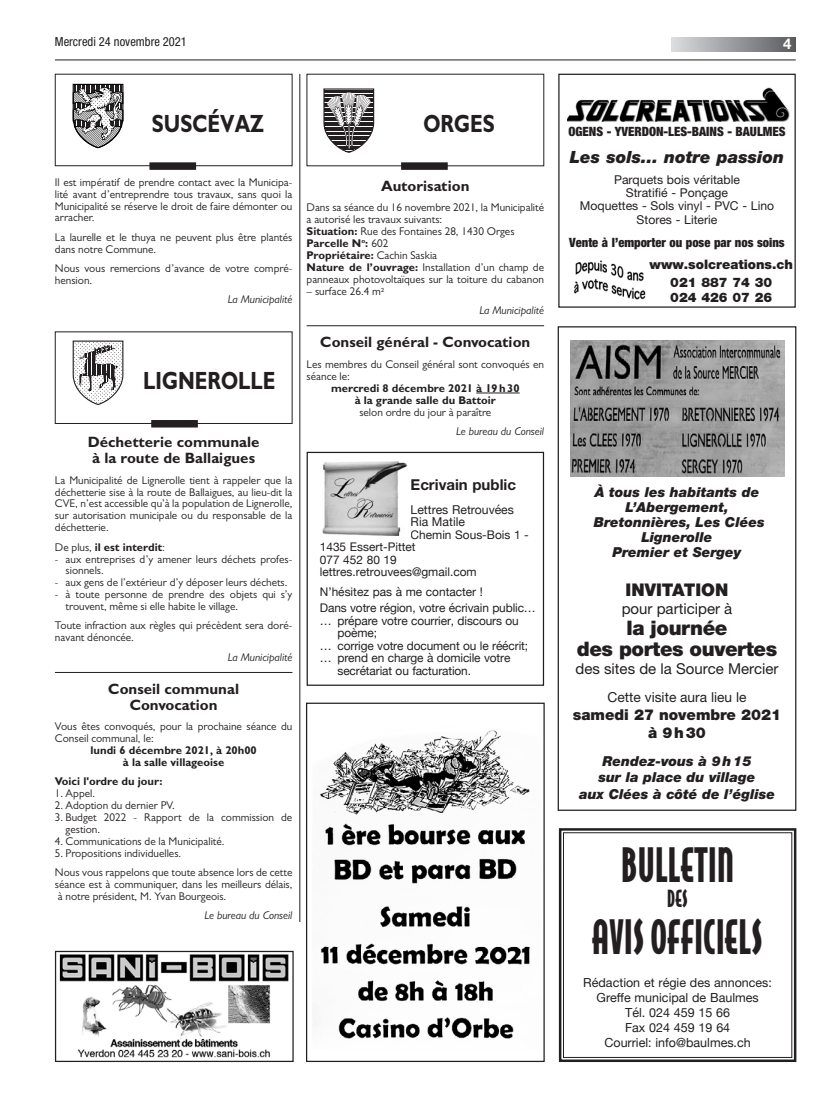
<style>
.page{position:relative;width:833px;height:1117px;background:#fff}
.page>*{position:absolute;margin:0;border:0;box-sizing:border-box;transform-origin:0 0}
.t1{font:45px "Bodega Sans Black Oldstyle";letter-spacing:.01em;color:#231f20;scale:.77 1}
.t2{font:700 25px "Gill Sans MT Pro";color:#231f20;scale:.8 1}
.t3{font:22.5px "Bodega Sans Black Oldstyle";color:#231f20;scale:.77 1}
.t4{font:900 20px/21.2px "Helvetica Neue LT Pro";letter-spacing:-.02em;color:#231f20;text-align:center}
.t5{font:900 17.5px "Helvetica Neue LT Pro";color:#231f20}
.t6{font:italic 900 16.88px "Helvetica Neue LT Pro";color:#231f20}
.t7{font:700 15px/15.6px "Gill Sans MT Pro";color:#231f20;text-align:center}
.t8{font:15px "Helvetica Neue LT Pro";color:#231f20}
.t9{font:900 15px/18px "Helvetica Neue LT Pro";color:#231f20;text-align:center}
.t10{font:700 15px "Helvetica Neue LT Pro";color:#231f20}
.t11{font:700 15px "Helvetica Neue LT Pro";color:#fff}
.t12{font:italic 900 13.75px/15px "Helvetica Neue LT Pro";color:#231f20;text-align:center}
.t13{font:13.75px "Helvetica Neue LT Pro";color:#231f20}
.t14{font:900 13.12px/18.1px "Helvetica Neue LT Pro";color:#231f20;text-align:center}
.t15{font:900 condensed 12.75px "Helvetica Neue LT Pro";color:#231f20}
.t16{font:12.5px/15px "Helvetica Neue";color:#231f20;text-align:center}
.t17{font:12.5px "Helvetica Neue";color:#231f20}
.t18{font:condensed 12.5px "Helvetica Neue LT Pro";color:#231f20}
.t19{font:12.25px/13.4px "Helvetica Neue LT Pro";color:#231f20;text-align:center}
.t20{font:12.25px/12.5px "Helvetica Neue";color:#231f20}
.t21{font:11.88px/12.5px "Helvetica Neue";letter-spacing:-.01em;color:#231f20}
.t22{font:11.25px/11.9px "Gill Sans MT Pro";color:#231f20}
.t23{font:700 11.25px/11.9px "Gill Sans MT Pro";color:#231f20;text-align:center}
.t24{font:italic 11.25px "Gill Sans MT Pro";color:#231f20}
.s1{font-weight:400}
.s2{font-weight:700}
</style>
<div class="page">
<svg style="left:671px;top:37px;width:124px;height:14px;background:#9a9c9f"></svg>
<hr style="left:55px;top:60px;width:740px;height:1px;background:#231f20">
<div style="left:557px;top:326px;width:239px;height:484px;border:1px solid #231f20"></div>
<img style="left:570px;top:340px;width:214px;height:136px">
<svg style="left:72px;top:83px;width:52px;height:66px"></svg>
<div style="left:55px;top:74px;width:237px;height:92px;border:1px solid #231f20"></div>
<div style="left:149px;top:162px;width:47px;height:8px;background:#231f20"></div>
<hr style="left:299px;top:74px;width:1px;height:847px;background:#231f20">
<svg style="left:73px;top:340px;width:50px;height:65px"></svg>
<div style="left:151px;top:420px;width:47px;height:7px;background:#231f20"></div>
<hr style="left:55px;top:672px;width:237px;height:1px;background:#231f20">
<svg style="left:323px;top:88px;width:51px;height:65px"></svg>
<div style="left:401px;top:162px;width:47px;height:8px;background:#231f20"></div>
<hr style="left:306px;top:325px;width:238px;height:1px;background:#231f20">
<hr style="left:476px;top:392px;width:43px;height:1px;background:#231f20">
<img style="left:57px;top:952px;width:234px;height:106px">
<div style="left:55px;top:950px;width:239px;height:111px;border:1px solid #231f20"></div>
<img style="left:567px;top:87px;width:223px;height:35px">
<img style="left:574px;top:260px;width:72px;height:39px">
<div style="left:306px;top:451px;width:238px;height:234px;border:1px solid #231f20"></div>
<img style="left:322px;top:461px;width:85px;height:74px">
<img style="left:313px;top:730px;width:217px;height:309px">
<div style="left:306px;top:702px;width:239px;height:359px;border:1px solid #231f20"></div>
<svg style="left:558px;top:828px;width:239px;height:234px"></svg>
<div style="left:563px;top:832px;width:229px;height:225px;border:1px solid #231f20"></div>
<p class="t18" style="left:55px;top:34px;width:133px">Mercredi 24 novembre 2021</p>
<h3 class="t11" style="left:783px;top:35px;width:10px">4</h3>
<h2 class="t2" style="left:152px;top:108px;width:142px">SUSCÉVAZ</h2>
<h2 class="t2" style="left:423px;top:108px;width:91px">ORGES</h2>
<p class="t22" style="left:55px;top:176px;width:239px;text-align:justify">Il est impératif de prendre contact avec la Municipa&shy;lité avant d’entreprendre tous travaux, sans quoi la Municipalité se réserve le droit de faire démonter ou arracher.</p>
<p class="t22" style="left:55px;top:231px;width:239px">La laurelle et le thuya ne peuvent plus être plantés dans notre Commune.</p>
<p class="t22" style="left:55px;top:262px;width:239px">Nous vous remercions d’avance de votre compré&shy;hension.</p>
<p class="t24" style="left:228px;top:293px;width:66px">La Municipalité</p>
<h2 class="t2" style="left:143px;top:365px;width:167px">LIGNEROLLE</h2>
<h3 class="t7" style="left:88px;top:434px;width:173px">Déchetterie communale à la route de Ballaigues</h3>
<p class="t22" style="left:55px;top:473px;width:239px;text-align:justify">La Municipalité de Lignerolle tient à rappeler que la déchetterie sise à la route de Ballaigues, au lieu-dit la CVE, n’est accessible qu’à la population de Lignerolle, sur autorisation municipale ou du responsable de la déchetterie.</p>
<p class="t23" style="left:55px;top:540px;width:112px"><span class="s1">De plus,</span> il est interdit<span class="s1">:</span></p>
<p class="t22" style="left:66px;top:552px;width:228px;text-indent:-11px">- aux entreprises d’y amener leurs déchets profes&shy;sionnels.</p>
<p class="t22" style="left:55px;top:576px;width:234px">- aux gens de l’extérieur d’y déposer leurs déchets.</p>
<p class="t22" style="left:66px;top:588px;width:228px;text-indent:-11px">- à toute personne de prendre des objets qui s’y trouvent, même si elle habite le village.</p>
<p class="t22" style="left:55px;top:619px;width:239px">Toute infraction aux règles qui précèdent sera doré&shy;navant dénoncée.</p>
<p class="t24" style="left:228px;top:650px;width:66px">La Municipalité</p>
<h3 class="t7" style="left:108px;top:680px;width:132px">Conseil communal<br>Convocation</h3>
<p class="t22" style="left:55px;top:720px;width:239px">Vous êtes convoqués, pour la prochaine séance du<br>Conseil communal, le:</p>
<p class="t23" style="left:90px;top:744px;width:168px">lundi 6 décembre 2021, à 20h00 à la salle villageoise</p>
<p class="t23" style="left:55px;top:775px;width:109px">Voici l'ordre du jour:</p>
<p class="t22" style="left:55px;top:787px;width:42px">1. Appel.</p>
<p class="t22" style="left:55px;top:799px;width:121px">2. Adoption du dernier PV.</p>
<p class="t22" style="left:66px;top:811px;width:228px;text-indent:-11px">3. Budget 2022 - Rapport de la commission de gestion.</p>
<p class="t22" style="left:55px;top:834px;width:171px">4. Communications de la Municipalité.</p>
<p class="t22" style="left:55px;top:843px;width:239px;line-height:19.4px">5. Propositions individuelles.<br>Nous vous rappelons que toute absence lors de cette</p>
<p class="t22" style="left:55px;top:878px;width:239px">séance est à communiquer, dans les meilleurs délais, à notre président, M. Yvan Bourgeois.</p>
<p class="t24" style="left:204px;top:908px;width:89px">Le bureau du Conseil</p>
<h3 class="t7" style="left:381px;top:177px;width:90px">Autorisation</h3>
<p class="t22" style="left:306px;top:201px;width:239px">Dans sa séance du 16 novembre 2021, la Municipalité a autorisé les travaux suivants:<br><span class="s2">Situation:</span> Rue des Fontaines 28, 1430 Orges <span class="s2">Parcelle N</span><sup>o</sup><span class="s2">:</span> 602<br><span class="s2">Propriétaire:</span> Cachin Saskia<br><span class="s2">Nature de l’ouvrage:</span> Installation d’un champ de panneaux photovoltaïques sur la toiture du cabanon</p>
<p class="t22" style="left:306px;top:285px;width:79px">– surface 26.4 m²</p>
<p class="t24" style="left:479px;top:303px;width:66px">La Municipalité</p>
<h3 class="t7" style="left:320px;top:334px;width:212px">Conseil général - Convocation</h3>
<p class="t22" style="left:306px;top:358px;width:239px">Les membres du Conseil général sont convoqués en séance le:</p>
<p class="t23" style="left:331px;top:382px;width:190px">mercredi 8 décembre 2021 à 19h30 à la grande salle du Battoir</p>
<p class="t22" style="left:359px;top:405px;width:134px">selon ordre du jour à paraître</p>
<p class="t24" style="left:456px;top:424px;width:89px">Le bureau du Conseil</p>
<h3 class="t10" style="left:411px;top:475px;width:107px">Ecrivain public</h3>
<p class="t20" style="left:411px;top:503px;width:105px">Lettres Retrouvées<br>Ria Matile</p>
<p class="t21" style="left:320px;top:529px;width:211px;text-indent:91px">Chemin Sous-Bois 1 -<br>1435 Essert-Pittet<br>077 452 80 19 lettres.retrouvees@gmail.com</p>
<p class="t21" style="left:320px;top:584px;width:217px;line-height:16.2px">N’hésitez pas à me contacter !<br>Dans votre région, votre écrivain public…</p>
<p class="t21" style="left:320px;top:614px;width:200px">… prépare votre courrier, discours ou</p>
<p class="t21" style="left:337px;top:627px;width:41px">poème;</p>
<p class="t21" style="left:320px;top:639px;width:210px">… corrige votre document ou le réécrit;</p>
<p class="t21" style="left:320px;top:652px;width:192px">… prend en charge à domicile votre</p>
<p class="t21" style="left:337px;top:664px;width:135px">secrétariat ou facturation.</p>
<p class="t15" style="left:568px;top:123px;width:219px">OGENS - YVERDON-LES-BAINS - BAULMES</p>
<h3 class="t6" style="left:570px;top:147px;width:216px">Les sols... notre passion</h3>
<p class="t19" style="left:580px;top:173px;width:196px">Parquets bois véritable<br>Stratifié - Ponçage<br>Moquettes - Sols vinyl - PVC - Lino<br>Stores - Literie</p>
<p class="t15" style="left:569px;top:234px;width:217px">Vente à l’emporter ou pose par nos soins</p>
<p class="t14" style="left:649px;top:255px;width:145px">www.solcreations.ch<br>021 887 74 30</p>
<p class="t14" style="left:670px;top:288px;width:104px">024 426 07 26</p>
<p class="t12" style="left:594px;top:484px;width:172px">À tous les habitants de<br>L’Abergement,<br>Bretonnières, Les Clées<br>Lignerolle<br>Premier et Sergey</p>
<h3 class="t5" style="left:625px;top:579px;width:104px">INVITATION</h3>
<h3 class="t8" style="left:621px;top:599px;width:112px">pour participer à</h3>
<h3 class="t4" style="left:577px;top:617px;width:202px">la journée<br>des portes ouvertes</h3>
<h3 class="t8" style="left:575px;top:660px;width:205px">des sites de la Source Mercier</h3>
<p class="t13" style="left:607px;top:689px;width:140px">Cette visite aura lieu le</p>
<h3 class="t9" style="left:573px;top:705px;width:210px">samedi 27 novembre 2021 à 9h30</h3>
<p class="t12" style="left:579px;top:752px;width:197px;line-height:16.5px">Rendez-vous à 9h15<br>sur la place du village<br>aux Clées à côté de l’église</p>
<h1 class="t1" style="left:621px;top:833px;width:148px">BULLETIN</h1>
<h3 class="t3" style="left:667px;top:883px;width:29px">DES</h3>
<h1 class="t1" style="left:592px;top:905px;width:223px">AVIS OFFICIELS</h1>
<p class="t17" style="left:583px;top:974px;width:190px">Rédaction et régie des annonces:</p>
<p class="t16" style="left:596px;top:990px;width:164px">Greffe municipal de Baulmes<br>Tél. 024 459 15 66<br>Fax 024 459 19 64<br>Courriel: info@baulmes.ch</p>
</div>
